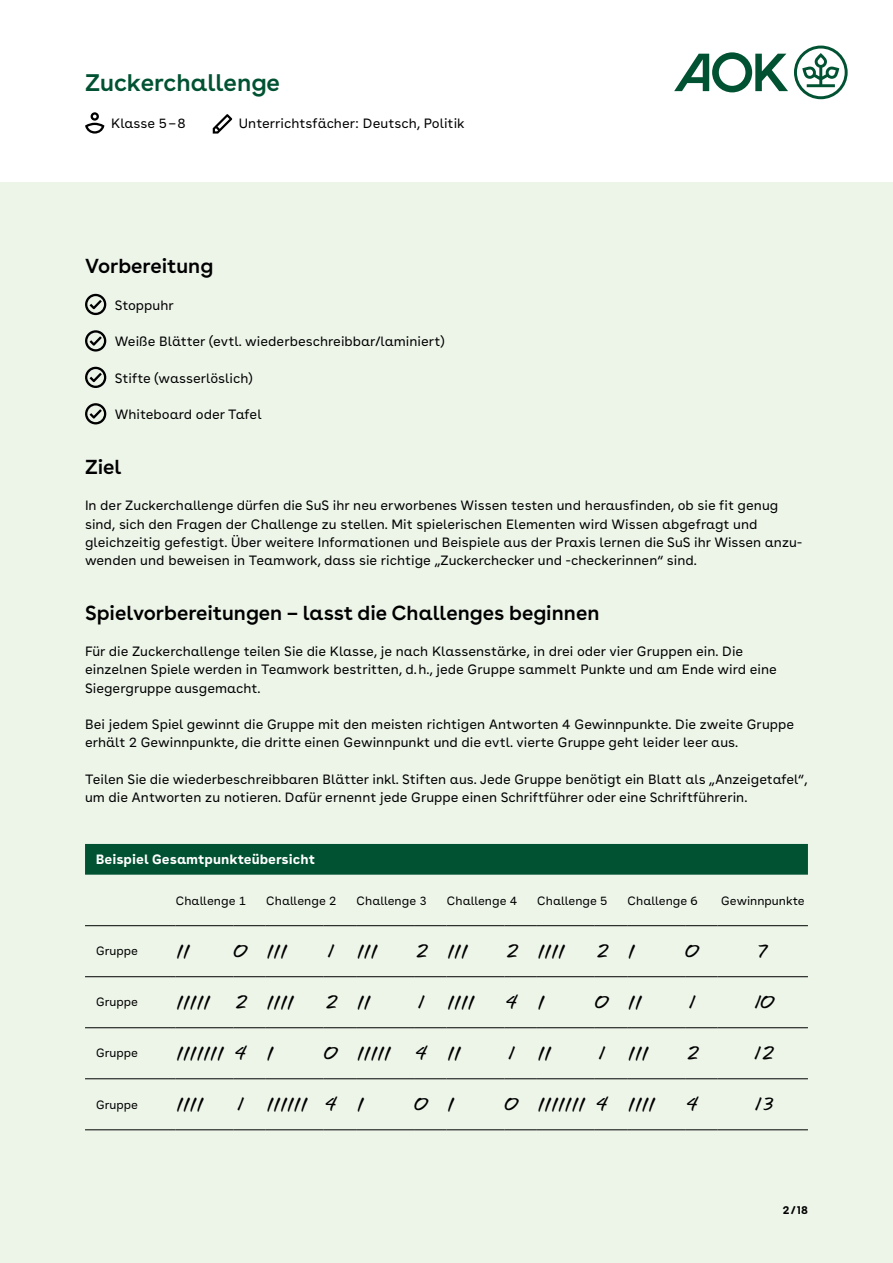
<style>
.page{position:relative;width:893px;height:1263px;background:#fff}
.page>*{position:absolute;margin:0;border:0;box-sizing:border-box;transform-origin:0 0}
.t1{font:600 24px "AOK Buenos Aires";color:#005232}
.t2{font:600 20.25px "AOK Buenos Aires";color:#000}
.t3{font:16.5px "Annifont";letter-spacing:-.1em;color:#000}
.t4{font:13.5px/18.3px "AOK Buenos Aires Text";color:#000}
.t5{font:700 13.5px "AOK Buenos Aires Text";color:#fff}
.t6{font:12px "AOK Buenos Aires Text";color:#000}
.t7{font:700 11.25px "AOK Buenos Aires Text";color:#000}
</style>
<div class="page">
<div style="left:0;top:182px;width:893px;height:1081px;background:#edf5e9"></div>
<svg style="left:85px;top:294px;width:21px;height:21px"></svg>
<svg style="left:85px;top:330px;width:21px;height:22px"></svg>
<svg style="left:85px;top:367px;width:21px;height:21px"></svg>
<svg style="left:85px;top:403px;width:21px;height:21px"></svg>
<div style="left:85px;top:844px;width:723px;height:31px;background:#005232"></div>
<hr style="left:85px;top:925px;width:90px;height:1px;background:#000">
<hr style="left:718px;top:925px;width:90px;height:1px;background:#000">
<hr style="left:85px;top:976px;width:90px;height:1px;background:#000">
<hr style="left:175px;top:976px;width:58px;height:1px;background:#000">
<hr style="left:233px;top:976px;width:33px;height:1px;background:#000">
<hr style="left:266px;top:976px;width:58px;height:1px;background:#000">
<hr style="left:324px;top:976px;width:32px;height:1px;background:#000">
<hr style="left:356px;top:976px;width:58px;height:1px;background:#000">
<hr style="left:414px;top:976px;width:32px;height:1px;background:#000">
<hr style="left:446px;top:976px;width:58px;height:1px;background:#000">
<hr style="left:504px;top:976px;width:33px;height:1px;background:#000">
<hr style="left:537px;top:976px;width:58px;height:1px;background:#000">
<hr style="left:595px;top:976px;width:32px;height:1px;background:#000">
<hr style="left:627px;top:976px;width:58px;height:1px;background:#000">
<hr style="left:685px;top:976px;width:33px;height:1px;background:#000">
<hr style="left:718px;top:976px;width:90px;height:1px;background:#000">
<hr style="left:85px;top:1027px;width:90px;height:1px;background:#000">
<hr style="left:175px;top:1027px;width:58px;height:1px;background:#000">
<hr style="left:233px;top:1027px;width:33px;height:1px;background:#000">
<hr style="left:266px;top:1027px;width:58px;height:1px;background:#000">
<hr style="left:324px;top:1027px;width:32px;height:1px;background:#000">
<hr style="left:356px;top:1027px;width:58px;height:1px;background:#000">
<hr style="left:414px;top:1027px;width:32px;height:1px;background:#000">
<hr style="left:446px;top:1027px;width:58px;height:1px;background:#000">
<hr style="left:504px;top:1027px;width:33px;height:1px;background:#000">
<hr style="left:537px;top:1027px;width:58px;height:1px;background:#000">
<hr style="left:595px;top:1027px;width:32px;height:1px;background:#000">
<hr style="left:627px;top:1027px;width:58px;height:1px;background:#000">
<hr style="left:685px;top:1027px;width:33px;height:1px;background:#000">
<hr style="left:718px;top:1027px;width:90px;height:1px;background:#000">
<hr style="left:85px;top:1078px;width:90px;height:1px;background:#000">
<hr style="left:175px;top:1078px;width:58px;height:1px;background:#000">
<hr style="left:233px;top:1078px;width:33px;height:1px;background:#000">
<hr style="left:266px;top:1078px;width:58px;height:1px;background:#000">
<hr style="left:324px;top:1078px;width:32px;height:1px;background:#000">
<hr style="left:356px;top:1078px;width:58px;height:1px;background:#000">
<hr style="left:414px;top:1078px;width:32px;height:1px;background:#000">
<hr style="left:446px;top:1078px;width:58px;height:1px;background:#000">
<hr style="left:504px;top:1078px;width:33px;height:1px;background:#000">
<hr style="left:537px;top:1078px;width:58px;height:1px;background:#000">
<hr style="left:595px;top:1078px;width:32px;height:1px;background:#000">
<hr style="left:627px;top:1078px;width:58px;height:1px;background:#000">
<hr style="left:685px;top:1078px;width:33px;height:1px;background:#000">
<hr style="left:718px;top:1078px;width:90px;height:1px;background:#000">
<hr style="left:85px;top:1129px;width:90px;height:1px;background:#000">
<hr style="left:175px;top:1129px;width:58px;height:1px;background:#000">
<hr style="left:233px;top:1129px;width:33px;height:1px;background:#000">
<hr style="left:266px;top:1129px;width:58px;height:1px;background:#000">
<hr style="left:324px;top:1129px;width:32px;height:1px;background:#000">
<hr style="left:356px;top:1129px;width:58px;height:1px;background:#000">
<hr style="left:414px;top:1129px;width:32px;height:1px;background:#000">
<hr style="left:446px;top:1129px;width:58px;height:1px;background:#000">
<hr style="left:504px;top:1129px;width:33px;height:1px;background:#000">
<hr style="left:537px;top:1129px;width:58px;height:1px;background:#000">
<hr style="left:595px;top:1129px;width:32px;height:1px;background:#000">
<hr style="left:627px;top:1129px;width:58px;height:1px;background:#000">
<hr style="left:685px;top:1129px;width:33px;height:1px;background:#000">
<hr style="left:718px;top:1129px;width:90px;height:1px;background:#000">
<hr style="left:175px;top:925px;width:58px;height:1px;background:#000">
<hr style="left:233px;top:925px;width:33px;height:1px;background:#000">
<hr style="left:266px;top:925px;width:58px;height:1px;background:#000">
<hr style="left:324px;top:925px;width:32px;height:1px;background:#000">
<hr style="left:356px;top:925px;width:58px;height:1px;background:#000">
<hr style="left:414px;top:925px;width:32px;height:1px;background:#000">
<hr style="left:446px;top:925px;width:58px;height:1px;background:#000">
<hr style="left:504px;top:925px;width:33px;height:1px;background:#000">
<hr style="left:537px;top:925px;width:58px;height:1px;background:#000">
<hr style="left:595px;top:925px;width:32px;height:1px;background:#000">
<hr style="left:627px;top:925px;width:58px;height:1px;background:#000">
<hr style="left:685px;top:925px;width:33px;height:1px;background:#000">
<svg style="left:674px;top:46px;width:174px;height:53px"></svg>
<svg style="left:85px;top:112px;width:19px;height:22px"></svg>
<svg style="left:213px;top:114px;width:19px;height:20px"></svg>
<h1 class="t1" style="left:85px;top:63px;width:196px">Zuckerchallenge</h1>
<p class="t4" style="left:111px;top:112px;width:76px">Klasse 5–8</p>
<p class="t4" style="left:239px;top:112px;width:227px">Unterrichtsfächer: Deutsch, Politik</p>
<h2 class="t2" style="left:85px;top:249px;width:130px">Vorbereitung</h2>
<p class="t4" style="left:115px;top:295px;width:61px">Stoppuhr</p>
<p class="t4" style="left:115px;top:331px;width:331px">Weiße Blätter (evtl. wiederbeschreibbar/laminiert)</p>
<p class="t4" style="left:115px;top:368px;width:139px">Stifte (wasserlöslich)</p>
<p class="t4" style="left:115px;top:404px;width:148px">Whiteboard oder Tafel</p>
<h2 class="t2" style="left:85px;top:450px;width:38px">Ziel</h2>
<p class="t4" style="left:85px;top:495px;width:719px">In der Zuckerchallenge dürfen die SuS ihr neu erworbenes Wissen testen und herausfinden, ob sie fit genug sind, sich den Fragen der Challenge zu stellen. Mit spielerischen Elementen wird Wissen abgefragt und gleichzeitig gefestigt. Über weitere Informationen und Beispiele aus der Praxis lernen die SuS ihr Wissen anzu&shy;wenden und beweisen in Teamwork, dass sie richtige „Zuckerchecker und -checkerinnen“ sind.</p>
<h2 class="t2" style="left:85px;top:596px;width:516px">Spielvorbereitungen – lasst die Challenges beginnen</h2>
<p class="t4" style="left:85px;top:641px;width:693px">Für die Zuckerchallenge teilen Sie die Klasse, je nach Klassenstärke, in drei oder vier Gruppen ein. Die einzelnen Spiele werden in Teamwork bestritten, d.h., jede Gruppe sammelt Punkte und am Ende wird eine<br>Siegergruppe ausgemacht.</p>
<p class="t4" style="left:85px;top:714px;width:711px">Bei jedem Spiel gewinnt die Gruppe mit den meisten richtigen Antworten 4 Gewinnpunkte. Die zweite Gruppe erhält 2 Gewinnpunkte, die dritte einen Gewinnpunkt und die evtl. vierte Gruppe geht leider leer aus.</p>
<p class="t4" style="left:85px;top:769px;width:724px">Teilen Sie die wiederbeschreibbaren Blätter inkl. Stiften aus. Jede Gruppe benötigt ein Blatt als „Anzeigetafel“, um die Antworten zu notieren. Dafür ernennt jede Gruppe einen Schriftführer oder eine Schriftführerin.</p>
<p class="t5" style="left:96px;top:848px;width:221px">Beispiel Gesamtpunkteübersicht</p>
<p class="t6" style="left:175px;top:891px;width:72px">Challenge 1</p>
<p class="t6" style="left:266px;top:891px;width:72px">Challenge 2</p>
<p class="t6" style="left:356px;top:891px;width:72px">Challenge 3</p>
<p class="t6" style="left:446px;top:891px;width:72px">Challenge 4</p>
<p class="t6" style="left:537px;top:891px;width:72px">Challenge 5</p>
<p class="t6" style="left:627px;top:891px;width:72px">Challenge 6</p>
<p class="t6" style="left:721px;top:891px;width:85px">Gewinnpunkte</p>
<p class="t6" style="left:96px;top:941px;width:44px">Gruppe</p>
<p class="t3" style="left:175px;top:937px;width:17px">II</p>
<p class="t3" style="left:233px;top:937px;width:56px">0 III</p>
<p class="t3" style="left:324px;top:937px;width:13px">1</p>
<p class="t3" style="left:356px;top:937px;width:23px">III</p>
<p class="t3" style="left:414px;top:937px;width:56px">2 III</p>
<p class="t3" style="left:504px;top:937px;width:63px">2 IIII</p>
<p class="t3" style="left:595px;top:937px;width:42px">2 I</p>
<p class="t3" style="left:685px;top:937px;width:16px">0</p>
<p class="t3" style="left:757px;top:937px;width:13px">7</p>
<p class="t6" style="left:96px;top:992px;width:44px">Gruppe</p>
<p class="t3" style="left:175px;top:988px;width:37px">IIIII</p>
<p class="t3" style="left:233px;top:988px;width:63px">2 IIII</p>
<p class="t3" style="left:324px;top:988px;width:49px">2 II</p>
<p class="t3" style="left:414px;top:988px;width:13px">1</p>
<p class="t3" style="left:446px;top:988px;width:30px">IIII</p>
<p class="t3" style="left:504px;top:988px;width:42px">4 I</p>
<p class="t3" style="left:595px;top:988px;width:49px">0 II</p>
<p class="t3" style="left:685px;top:988px;width:13px">1</p>
<p class="t3" style="left:751px;top:988px;width:25px">10</p>
<p class="t6" style="left:96px;top:1043px;width:44px">Gruppe</p>
<p class="t3" style="left:175px;top:1039px;width:100px">IIIIIII 4 I</p>
<p class="t3" style="left:324px;top:1039px;width:69px">0 IIIII</p>
<p class="t3" style="left:414px;top:1039px;width:49px">4 II</p>
<p class="t3" style="left:504px;top:1039px;width:13px">1</p>
<p class="t3" style="left:537px;top:1039px;width:17px">II</p>
<p class="t3" style="left:595px;top:1039px;width:13px">1</p>
<p class="t3" style="left:627px;top:1039px;width:23px">III</p>
<p class="t3" style="left:685px;top:1039px;width:16px">2</p>
<p class="t3" style="left:751px;top:1039px;width:26px">12</p>
<p class="t6" style="left:96px;top:1094px;width:44px">Gruppe</p>
<p class="t3" style="left:175px;top:1090px;width:30px">IIII</p>
<p class="t3" style="left:233px;top:1090px;width:13px">1</p>
<p class="t3" style="left:266px;top:1090px;width:100px">IIIIII 4 I</p>
<p class="t3" style="left:414px;top:1090px;width:42px">0 I</p>
<p class="t3" style="left:504px;top:1090px;width:153px">0 IIIIIII 4 IIII</p>
<p class="t3" style="left:685px;top:1090px;width:16px">4</p>
<p class="t3" style="left:751px;top:1090px;width:24px">13</p>
<p class="t7" style="left:783px;top:1200px;width:26px">2/18</p>
</div>
